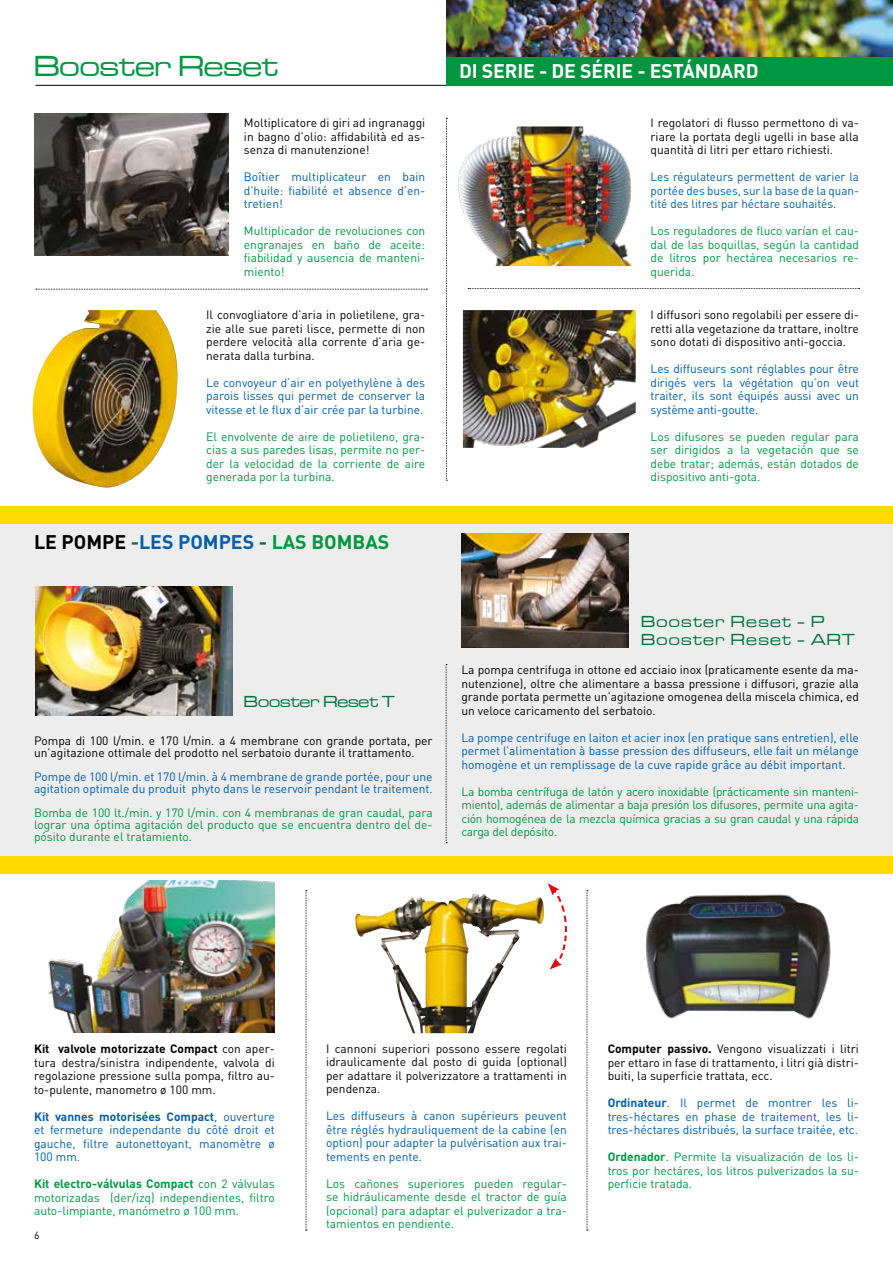
<style>
.page{position:relative;width:893px;height:1263px;background:#fff}
.page>*{position:absolute;margin:0;border:0;box-sizing:border-box;transform-origin:0 0}
.t1{font:500 expanded 30px "Microgramma Com";color:#009641}
.t2{font:700 19.5px "DIN";color:#005da9}
.t3{font:700 19.5px "DIN";letter-spacing:-.01em;color:#fff}
.t4{font:500 expanded 16.5px/18px "Microgramma Com";letter-spacing:.08em;color:#00713c}
.t5{font:500 expanded 16.5px "Microgramma Com";color:#00713c}
.t6{font:12px/13.5px "DIN";color:#000;text-align:justify}
.t7{font:12px/13.5px "DIN";color:#009641;text-align:justify}
.t8{font:12px/13.5px "DIN";color:#005da9;text-align:justify}
.t9{font:10.5px "DIN";color:#000}
.s1{color:#000}
.s2{color:#00713c}
.s3{color:#009641}
.s4{font-weight:700}
</style>
<div class="page">
<div style="left:0;top:514px;width:893px;height:343px;background:#ededed"></div>
<img style="left:446px;top:0;width:447px;height:57px">
<hr style="left:36px;top:85px;width:410px;height:1px;background:#000">
<img style="left:355px;top:895px;width:118px;height:42px">
<img style="left:48px;top:880px;width:227px;height:153px">
<img style="left:645px;top:894px;width:186px;height:125px">
<svg style="left:548px;top:883px;width:19px;height:86px"></svg>
<svg style="left:306px;top:890px;width:1px;height:341px"></svg>
<svg style="left:587px;top:890px;width:1px;height:341px"></svg>
<div style="left:446px;top:57px;width:447px;height:29px;background:#009641"></div>
<img style="left:461px;top:534px;width:167px;height:113px">
<img style="left:35px;top:586px;width:198px;height:129px">
<img style="left:33px;top:310px;width:145px;height:177px">
<img style="left:458px;top:126px;width:174px;height:140px">
<img style="left:463px;top:310px;width:173px;height:138px">
<img style="left:34px;top:113px;width:195px;height:142px">
<svg style="left:446px;top:664px;width:1px;height:179px"></svg>
<div style="left:0;top:506px;width:893px;height:17px;background:#ffdb00"></div>
<div style="left:0;top:856px;width:893px;height:18px;background:#ffdb00"></div>
<svg style="left:446px;top:118px;width:1px;height:363px"></svg>
<svg style="left:468px;top:288px;width:392px;height:1px"></svg>
<svg style="left:36px;top:289px;width:391px;height:1px"></svg>
<h1 class="t1" style="left:34px;top:47px;width:245px">Booster Reset</h1>
<p class="t6" style="left:244px;top:116px;width:183px">Moltiplicatore di giri ad ingranaggi in bagno d’olio: affidabilità ed as&shy;senza di manutenzione!</p>
<p class="t8" style="left:244px;top:170px;width:183px">Boîtier multiplicateur en bain d’huile: fiabilité et absence d’en&shy;tretien!</p>
<p class="t7" style="left:244px;top:224px;width:183px">Multiplicador de revoluciones con engranajes en baño de aceite: fiabilidad y ausencia de manteni&shy;miento!</p>
<p class="t6" style="left:206px;top:308px;width:220px">Il convogliatore d’aria in polietilene, gra&shy;zie alle sue pareti lisce, permette di non perdere velocità alla corrente d’aria ge&shy;nerata dalla turbina.</p>
<p class="t8" style="left:206px;top:376px;width:220px">Le convoyeur d’air en polyethylène à des parois lisses qui permet de conserver la vitesse et le flux d’air crée par la turbine.</p>
<p class="t7" style="left:206px;top:430px;width:220px">El envolvente de aire de polietileno, gra&shy;cias a sus paredes lisas, permite no per&shy;der la velocidad de la corriente de aire generada por la turbina.</p>
<h2 class="t2" style="left:34px;top:529px;width:357px"><span class="s1">LE POMPE</span> <span class="s2">-</span>LES POMPES <span class="s2">-</span> <span class="s3">LAS BOMBAS</span></h2>
<h3 class="t5" style="left:244px;top:690px;width:152px">Booster Reset T</h3>
<p class="t6" style="left:34px;top:734px;width:400px;line-height:12px">Pompa di 100 l/min. e 170 l/min. a 4 membrane con grande portata, per un’agitazione ottimale del prodotto nel serbatoio durante il trattamento.</p>
<p class="t8" style="left:34px;top:770px;width:400px;line-height:12px">Pompe de 100 l/min. et 170 l/min. à 4 membrane de grande portée, pour une agitation optimale du produit phyto dans le reservoir pendant le traitement.</p>
<p class="t7" style="left:34px;top:806px;width:400px;line-height:12px">Bomba de 100 lt./min. y 170 l/min. con 4 membranas de gran caudal, para lograr una óptima agitación del producto que se encuentra dentro del de&shy;pósito durante el tratamiento.</p>
<h2 class="t3" style="left:459px;top:58px;width:301px">DI SERIE - DE SÉRIE - ESTÁNDARD</h2>
<p class="t6" style="left:651px;top:116px;width:210px">I regolatori di flusso permettono di va&shy;riare la portata degli ugelli in base alla quantità di litri per ettaro richiesti.</p>
<p class="t8" style="left:651px;top:170px;width:210px">Les régulateurs permettent de varier la portée des buses, sur la base de la quan&shy;tité des litres par héctare souhaités.</p>
<p class="t7" style="left:651px;top:224px;width:210px">Los reguladores de fluco varían el cau&shy;dal de las boquillas, según la cantidad de litros por hectárea necesarios re&shy;querida.</p>
<p class="t6" style="left:651px;top:308px;width:210px">I diffusori sono regolabili per essere di&shy;retti alla vegetazione da trattare, inoltre sono dotati di dispositivo anti-goccia.</p>
<p class="t8" style="left:651px;top:362px;width:210px">Les diffuseurs sont réglables pour être dirigés vers la végétation qu’on veut traiter, ils sont équipés aussi avec un système anti-goutte.</p>
<p class="t7" style="left:651px;top:430px;width:210px">Los difusores se pueden regular para ser dirigidos a la vegetación que se debe tratar; además, están dotados de dispositivo anti-gota.</p>
<h3 class="t4" style="left:641px;top:612px;width:215px">Booster Reset - P<br>Booster Reset - ART</h3>
<p class="t6" style="left:461px;top:663px;width:399px">La pompa centrifuga in ottone ed acciaio inox (praticamente esente da ma&shy;nutenzione), oltre che alimentare a bassa pressione i diffusori, grazie alla grande portata permette un’agitazione omogenea della miscela chimica, ed un veloce caricamento del serbatoio.</p>
<p class="t8" style="left:461px;top:731px;width:399px">La pompe centrifuge en laiton et acier inox (en pratique sans entretien), elle permet l’alimentation à basse pression des diffuseurs, elle fait un mélange homogène et un remplissage de la cuve rapide grâce au débit important.</p>
<p class="t7" style="left:461px;top:785px;width:399px">La bomba centrífuga de latón y acero inoxidable (prácticamente sin manteni&shy;miento), además de alimentar a baja presión los difusores, permite una agita&shy;ción homogénea de la mezcla química gracias a su gran caudal y una rápida carga del depósito.</p>
<p class="t6" style="left:34px;top:1042px;width:242px"><span class="s4">Kit valvole motorizzate Compact</span> con aper&shy;tura destra/sinistra indipendente, valvola di regolazione pressione sulla pompa, filtro au&shy;to-pulente, manometro ø 100 mm.</p>
<p class="t8" style="left:34px;top:1110px;width:242px"><span class="s4">Kit vannes motorisées Compact</span>, ouverture et fermeture independante du côté droit et gauche, filtre autonettoyant, manomètre ø 100 mm.</p>
<p class="t7" style="left:34px;top:1177px;width:242px"><span class="s4">Kit electro-válvulas Compact</span> con 2 válvulas motorizadas (der/izq) independientes, filtro auto-limpiante, manómetro ø 100 mm.</p>
<p class="t9" style="left:34px;top:1229px;width:7px">6</p>
<p class="t6" style="left:326px;top:1042px;width:242px">I cannoni superiori possono essere regolati idraulicamente dal posto di guida (optional) per adattare il polverizzatore a trattamenti in pendenza.</p>
<p class="t8" style="left:326px;top:1109px;width:242px">Les diffuseurs à canon supérieurs peuvent être réglés hydrauliquement de la cabine (en option) pour adapter la pulvérisation aux trai&shy;tements en pente.</p>
<p class="t7" style="left:326px;top:1177px;width:242px">Los cañones superiores pueden regular&shy;se hidráulicamente desde el tractor de guía (opcional) para adaptar el pulverizador a tra&shy;tamientos en pendiente.</p>
<p class="t6" style="left:608px;top:1042px;width:253px"><span class="s4">Computer passivo.</span> Vengono visualizzati i litri per ettaro in fase di trattamento, i litri già distri&shy;buiti, la superficie trattata, ecc.</p>
<p class="t8" style="left:608px;top:1096px;width:253px"><span class="s4">Ordinateur</span>. Il permet de montrer les li&shy;tres-héctares en phase de traitement, les li&shy;tres-héctares distribués, la surface traitée, etc.</p>
<p class="t7" style="left:608px;top:1150px;width:253px"><span class="s4">Ordenador</span>. Permite la visualización de los li&shy;tros por hectáres, los litros pulverizados la su&shy;perficie tratada.</p>
</div>
